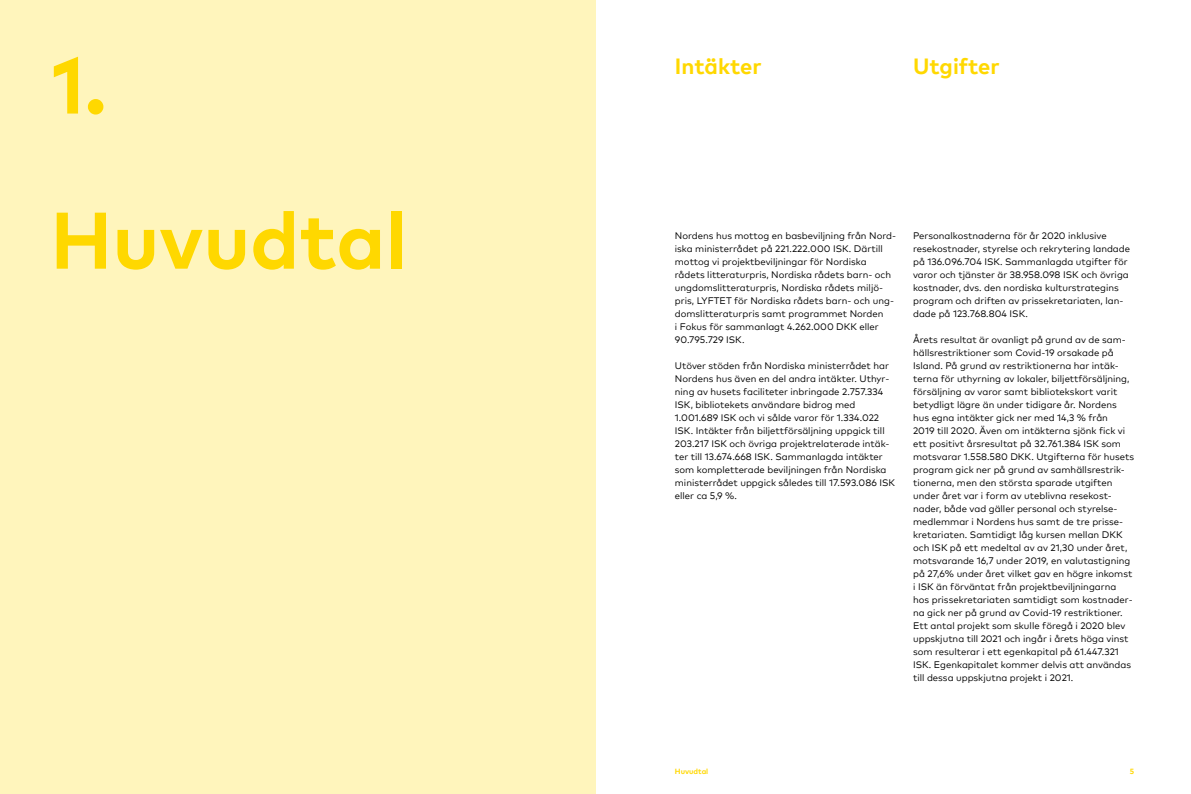
<style>
.page{position:relative;width:1191px;height:794px;background:#fff}
.page>*{position:absolute;margin:0;border:0;box-sizing:border-box;transform-origin:0 0}
.t1{font:700 80px "Mark Pro";color:#ffd800}
.t2{font:700 22px "Mark Pro";color:#ffd800}
.t3{font:9.5px/13px "Mark Pro";color:#000}
.t4{font:700 7.5px "Mark Pro";color:#ffd800}
</style>
<div class="page">
<div style="left:0;top:0;width:595px;height:793px;background:#fff5bc"></div>
<h1 class="t1" style="left:52px;top:24px;width:56px">1.</h1>
<h2 class="t2" style="left:675px;top:50px;width:88px">Intäkter</h2>
<h2 class="t2" style="left:913px;top:50px;width:88px">Utgifter</h2>
<h1 class="t1" style="left:50px;top:180px;width:358px">Huvudtal</h1>
<p class="t3" style="left:675px;top:228px;width:223px">Nordens hus mottog en basbeviljning från Nord&shy;iska ministerrådet på 221.222.000 ISK. Därtill mottog vi projektbeviljningar för Nordiska rådets litteraturpris, Nordiska rådets barn- och ungdomslitteraturpris, Nordiska rådets miljö&shy;pris, LYFTET för Nordiska rådets barn- och ung&shy;domslitteraturpris samt programmet Norden<br>i Fokus för sammanlagt 4.262.000 DKK eller 90.795.729 ISK.</p>
<p class="t3" style="left:675px;top:358px;width:222px">Utöver stöden från Nordiska ministerrådet har Nordens hus även en del andra intäkter. Uthyr&shy;ning av husets faciliteter inbringade 2.757.334<br>ISK, bibliotekets användare bidrog med 1.001.689 ISK och vi sålde varor för 1.334.022<br>ISK. Intäkter från biljettförsäljning uppgick till 203.217 ISK och övriga projektrelaterade intäk&shy;ter till 13.674.668 ISK. Sammanlagda intäkter som kompletterade beviljningen från Nordiska ministerrådet uppgick således till 17.593.086 ISK eller ca 5,9 %.</p>
<p class="t3" style="left:913px;top:228px;width:218px">Personalkostnaderna för år 2020 inklusive resekostnader, styrelse och rekrytering landade på 136.096.704 ISK. Sammanlagda utgifter för varor och tjänster är 38.958.098 ISK och övriga kostnader, dvs. den nordiska kulturstrategins program och driften av prissekretariaten, lan&shy;dade på 123.768.804 ISK.</p>
<p class="t3" style="left:913px;top:332px;width:223px">Årets resultat är ovanligt på grund av de sam&shy;hällsrestriktioner som Covid-19 orsakade på Island. På grund av restriktionerna har intäk&shy;terna för uthyrning av lokaler, biljettförsäljning, försäljning av varor samt bibliotekskort varit betydligt lägre än under tidigare år. Nordens hus egna intäkter gick ner med 14,3 % från<br>2019 till 2020. Även om intäkterna sjönk fick vi ett positivt årsresultat på 32.761.384 ISK som motsvarar 1.558.580 DKK. Utgifterna för husets program gick ner på grund av samhällsrestrik&shy;tionerna, men den största sparade utgiften under året var i form av uteblivna resekost&shy;nader, både vad gäller personal och styrelse&shy;medlemmar i Nordens hus samt de tre prisse&shy;kretariaten. Samtidigt låg kursen mellan DKK och ISK på ett medeltal av av 21,30 under året, motsvarande 16,7 under 2019, en valutastigning på 27,6% under året vilket gav en högre inkomst i ISK än förväntat från projektbeviljningarna hos prissekretariaten samtidigt som kostnader&shy;na gick ner på grund av Covid-19 restriktioner.<br>Ett antal projekt som skulle föregå i 2020 blev uppskjutna till 2021 och ingår i årets höga vinst som resulterar i ett egenkapital på 61.447.321<br>ISK. Egenkapitalet kommer delvis att användas till dessa uppskjutna projekt i 2021.</p>
<p class="t4" style="left:675px;top:766px;width:35px">Huvudtal</p>
<p class="t4" style="left:1129px;top:766px;width:6px">5</p>
</div>
